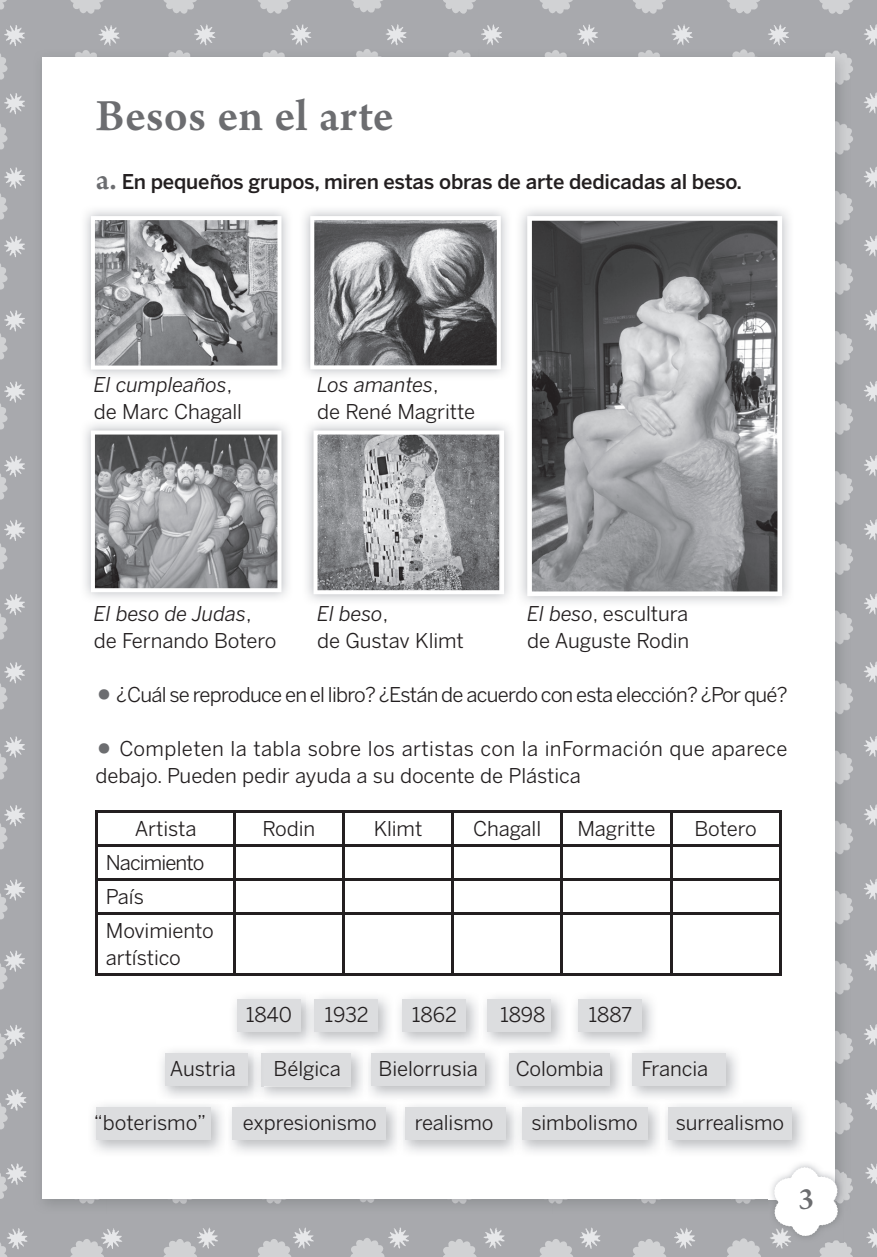
<style>
.page{position:relative;width:877px;height:1257px;background:#fff}
.page>*{position:absolute;margin:0;border:0;box-sizing:border-box;transform-origin:0 0}
.t1{font:600 47.25px "Arno Pro";letter-spacing:.005em;color:#6c6d70}
.t2{font:600 31.5px "Arno Pro";color:#6c6d70}
.t3{font:20.25px/27px "Benton Sans";letter-spacing:-.005em;color:#231f20}
.t4{font:20.25px "Benton Sans";letter-spacing:-.035em;color:#231f20}
.t5{font:500 20.25px "Benton Sans";letter-spacing:-.01em;color:#231f20}
.t6{font:20.25px/34px "Benton Sans";letter-spacing:-.03em;color:#231f20}
.s1{font-family:"Arno Pro";font-weight:600;font-size:31.5px;color:#6c6d70}
.s2{font-style:italic}
.s3{font-weight:900;font-size:36px;color:#6c6d70}
</style>
<div class="page">
<img style="left:0;top:0;width:877px;height:1256px">
<img style="left:33px;top:49px;width:818px;height:77px">
<div style="left:33px;top:126px;width:9px;height:932px;background:#a5a6aa"></div>
<img style="left:835px;top:126px;width:16px;height:1087px">
<img style="left:33px;top:1058px;width:74px;height:155px">
<img style="left:107px;top:1198px;width:661px;height:15px">
<div style="left:42px;top:58px;width:793px;height:1140px;background:#fff"></div>
<img style="left:768px;top:1161px;width:76px;height:81px">
<img style="left:768px;top:1161px;width:67px;height:37px">
<img style="left:775px;top:1167px;width:63px;height:68px">
<div style="left:237px;top:999px;width:64px;height:33px;background:#dcdddf"></div>
<div style="left:314px;top:999px;width:64px;height:33px;background:#dcdddf"></div>
<div style="left:402px;top:999px;width:64px;height:33px;background:#dcdddf"></div>
<div style="left:487px;top:999px;width:64px;height:33px;background:#dcdddf"></div>
<div style="left:578px;top:999px;width:64px;height:33px;background:#dcdddf"></div>
<img style="left:627px;top:1045px;width:110px;height:52px">
<div style="left:633px;top:1053px;width:93px;height:33px;background:#dcdddf"></div>
<div style="left:509px;top:1053px;width:101px;height:33px;background:#dcdddf"></div>
<div style="left:371px;top:1053px;width:114px;height:33px;background:#dcdddf"></div>
<div style="left:261px;top:1053px;width:90px;height:33px;background:#dcdddf"></div>
<img style="left:162px;top:1051px;width:92px;height:46px">
<div style="left:165px;top:1053px;width:82px;height:33px;background:#dcdddf"></div>
<img style="left:93px;top:1105px;width:129px;height:47px">
<div style="left:96px;top:1107px;width:114px;height:33px;background:#dcdddf"></div>
<img style="left:231px;top:1105px;width:428px;height:47px">
<div style="left:233px;top:1107px;width:153px;height:33px;background:#dcdddf"></div>
<img style="left:397px;top:1105px;width:5px;height:47px">
<div style="left:405px;top:1107px;width:100px;height:33px;background:#dcdddf"></div>
<img style="left:514px;top:1105px;width:8px;height:47px">
<div style="left:522px;top:1107px;width:125px;height:33px;background:#dcdddf"></div>
<div style="left:668px;top:1107px;width:124px;height:33px;background:#dcdddf"></div>
<img style="left:85px;top:210px;width:203px;height:166px">
<svg style="left:91px;top:216px;width:190px;height:153px;background:#999a9c"></svg>
<img style="left:85px;top:424px;width:203px;height:174px">
<svg style="left:91px;top:430px;width:190px;height:162px;background:#939496"></svg>
<svg style="left:310px;top:216px;width:191px;height:153px;background:#858688"></svg>
<img style="left:307px;top:424px;width:203px;height:177px">
<svg style="left:314px;top:430px;width:190px;height:164px;background:#9fa0a2"></svg>
<svg style="left:527px;top:216px;width:251px;height:380px;background:#868789"></svg>
<hr style="left:96px;top:810px;width:138px;height:2px;background:#231f20">
<hr style="left:96px;top:812px;width:2px;height:32px;background:#231f20">
<hr style="left:234px;top:810px;width:109px;height:2px;background:#231f20">
<hr style="left:233px;top:812px;width:2px;height:32px;background:#231f20">
<hr style="left:343px;top:810px;width:110px;height:2px;background:#231f20">
<hr style="left:342px;top:812px;width:3px;height:32px;background:#231f20">
<hr style="left:453px;top:810px;width:109px;height:2px;background:#231f20">
<hr style="left:452px;top:812px;width:2px;height:32px;background:#231f20">
<hr style="left:562px;top:810px;width:109px;height:2px;background:#231f20">
<hr style="left:561px;top:812px;width:2px;height:32px;background:#231f20">
<hr style="left:671px;top:810px;width:110px;height:2px;background:#231f20">
<hr style="left:670px;top:812px;width:2px;height:32px;background:#231f20">
<hr style="left:779px;top:812px;width:2px;height:32px;background:#231f20">
<hr style="left:96px;top:844px;width:138px;height:2px;background:#231f20">
<hr style="left:96px;top:846px;width:2px;height:32px;background:#231f20">
<hr style="left:234px;top:844px;width:109px;height:2px;background:#231f20">
<hr style="left:233px;top:846px;width:2px;height:32px;background:#231f20">
<hr style="left:343px;top:844px;width:110px;height:2px;background:#231f20">
<hr style="left:342px;top:846px;width:3px;height:32px;background:#231f20">
<hr style="left:453px;top:844px;width:109px;height:2px;background:#231f20">
<hr style="left:452px;top:846px;width:2px;height:32px;background:#231f20">
<hr style="left:562px;top:844px;width:109px;height:2px;background:#231f20">
<hr style="left:561px;top:846px;width:2px;height:32px;background:#231f20">
<hr style="left:671px;top:844px;width:110px;height:2px;background:#231f20">
<hr style="left:670px;top:846px;width:2px;height:32px;background:#231f20">
<hr style="left:779px;top:846px;width:2px;height:32px;background:#231f20">
<hr style="left:96px;top:878px;width:138px;height:2px;background:#231f20">
<hr style="left:96px;top:880px;width:2px;height:32px;background:#231f20">
<hr style="left:234px;top:878px;width:109px;height:2px;background:#231f20">
<hr style="left:233px;top:880px;width:2px;height:32px;background:#231f20">
<hr style="left:343px;top:878px;width:110px;height:2px;background:#231f20">
<hr style="left:342px;top:880px;width:3px;height:32px;background:#231f20">
<hr style="left:453px;top:878px;width:109px;height:2px;background:#231f20">
<hr style="left:452px;top:880px;width:2px;height:32px;background:#231f20">
<hr style="left:562px;top:878px;width:109px;height:2px;background:#231f20">
<hr style="left:561px;top:880px;width:2px;height:32px;background:#231f20">
<hr style="left:671px;top:878px;width:110px;height:2px;background:#231f20">
<hr style="left:670px;top:880px;width:2px;height:32px;background:#231f20">
<hr style="left:779px;top:880px;width:2px;height:32px;background:#231f20">
<hr style="left:96px;top:912px;width:138px;height:2px;background:#231f20">
<hr style="left:96px;top:914px;width:2px;height:59px;background:#231f20">
<hr style="left:234px;top:912px;width:109px;height:2px;background:#231f20">
<hr style="left:233px;top:914px;width:2px;height:59px;background:#231f20">
<hr style="left:343px;top:912px;width:110px;height:2px;background:#231f20">
<hr style="left:342px;top:914px;width:3px;height:59px;background:#231f20">
<hr style="left:453px;top:912px;width:109px;height:2px;background:#231f20">
<hr style="left:452px;top:914px;width:2px;height:59px;background:#231f20">
<hr style="left:562px;top:912px;width:109px;height:2px;background:#231f20">
<hr style="left:561px;top:914px;width:2px;height:59px;background:#231f20">
<hr style="left:671px;top:912px;width:110px;height:2px;background:#231f20">
<hr style="left:670px;top:914px;width:2px;height:59px;background:#231f20">
<hr style="left:779px;top:914px;width:2px;height:59px;background:#231f20">
<hr style="left:96px;top:973px;width:138px;height:2px;background:#231f20">
<hr style="left:234px;top:973px;width:109px;height:2px;background:#231f20">
<hr style="left:343px;top:973px;width:110px;height:2px;background:#231f20">
<hr style="left:453px;top:973px;width:109px;height:2px;background:#231f20">
<hr style="left:562px;top:973px;width:109px;height:2px;background:#231f20">
<hr style="left:671px;top:973px;width:110px;height:2px;background:#231f20">
<h1 class="t1" style="left:96px;top:89px;width:300px">Besos en el arte</h1>
<p class="t5" style="left:96px;top:170px;width:648px"><span class="s1">a.</span> En pequeños grupos, miren estas obras de arte dedicadas al beso.</p>
<p class="t3" style="left:94px;top:371px;width:150px"><span class="s2">El cumpleaños</span>, de Marc Chagall</p>
<p class="t3" style="left:317px;top:371px;width:160px"><span class="s2">Los amantes</span>,<br>de René Magritte</p>
<p class="t3" style="left:94px;top:600px;width:184px"><span class="s2">El beso de Judas</span>, de Fernando Botero</p>
<p class="t3" style="left:317px;top:600px;width:148px"><span class="s2">El beso</span>,<br>de Gustav Klimt</p>
<p class="t3" style="left:527px;top:600px;width:164px"><span class="s2">El beso</span>, escultura de Auguste Rodin</p>
<p class="t4" style="left:96px;top:683px;width:694px"><span class="s3">•</span> ¿Cuál se reproduce en el libro? ¿Están de acuerdo con esta elección? ¿Por qué?</p>
<p class="t3" style="left:96px;top:735px;width:693px"><span class="s3">•</span> Completen la tabla sobre los artistas con la inFormación que aparece debajo. Pueden pedir ayuda a su docente de Plástica</p>
<p class="t3" style="left:135px;top:815px;width:63px">Artista</p>
<p class="t3" style="left:262px;top:815px;width:54px">Rodin</p>
<p class="t3" style="left:374px;top:815px;width:50px">Klimt</p>
<p class="t3" style="left:473px;top:815px;width:70px">Chagall</p>
<p class="t3" style="left:577px;top:815px;width:80px">Magritte</p>
<p class="t3" style="left:694px;top:815px;width:64px">Botero</p>
<p class="t6" style="left:106px;top:845px;width:110px">Nacimiento<br>País<br>Movimiento</p>
<p class="t3" style="left:106px;top:944px;width:77px">artístico</p>
<p class="t3" style="left:246px;top:1000px;width:48px">1840</p>
<p class="t3" style="left:324px;top:1000px;width:46px">1932</p>
<p class="t3" style="left:412px;top:1000px;width:47px">1862</p>
<p class="t3" style="left:500px;top:1000px;width:47px">1898</p>
<p class="t3" style="left:589px;top:1000px;width:45px">1887</p>
<p class="t3" style="left:170px;top:1054px;width:68px">Austria</p>
<p class="t3" style="left:274px;top:1054px;width:69px">Bélgica</p>
<p class="t3" style="left:379px;top:1054px;width:101px">Bielorrusia</p>
<p class="t3" style="left:516px;top:1054px;width:89px">Colombia</p>
<p class="t3" style="left:641px;top:1054px;width:68px">Francia</p>
<p class="t3" style="left:94px;top:1108px;width:114px">“boterismo”</p>
<p class="t3" style="left:243px;top:1108px;width:135px">expresionismo</p>
<p class="t3" style="left:415px;top:1108px;width:80px">realismo</p>
<p class="t3" style="left:531px;top:1108px;width:108px">simbolismo</p>
<p class="t3" style="left:676px;top:1108px;width:110px">surrealismo</p>
<h2 class="t2" style="left:799px;top:1180px;width:17px">3</h2>
</div>
